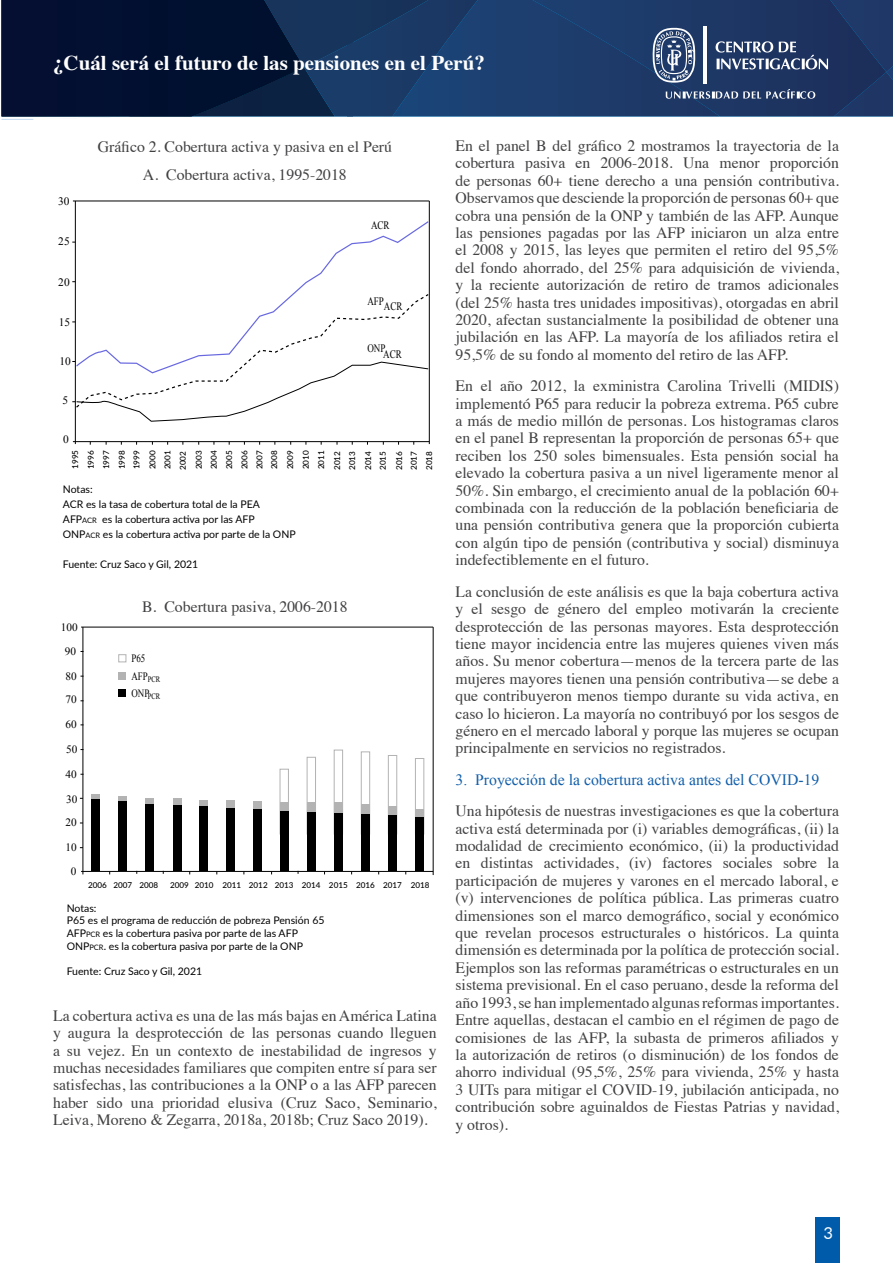
<style>
.page{position:relative;width:893px;height:1263px;background:#fff}
.page>*{position:absolute;margin:0;border:0;box-sizing:border-box;transform-origin:0 0}
.t1{font:700 21px "Times";color:#fff}
.t2{font:16.5px "Lato";color:#fff}
.t3{font:15.75px/17.4px "Times";color:#414042;text-align:justify}
.t4{font:15.75px "Times New Roman";color:#125fab}
.t5{font:11.4px "Times New Roman";color:#000;scale:.8 1}
.t6{font:11.4px "Times New Roman";color:#000}
.t7{font:11.25px/24.6px "Times New Roman";color:#000;text-align:center}
.t8{font:11.25px "Times New Roman";color:#000;scale:.8 1}
.t9{font:10.5px/15px "Lato";color:#000}
.t10{font:500 8.25px/15.3px "Lato";color:#000;text-align:justify}
.t11{font:500 8.1px "Lato";color:#000}
.s1{font-size:7.5px}
</style>
<div class="page">
<svg style="left:1px;top:0;width:892px;height:118px;background:#1a325a"></svg>
<hr style="left:704px;top:27px;width:3px;height:57px;background:#fff">
<div style="left:815px;top:1217px;width:25px;height:46px;background:#005cab"></div>
<hr style="left:73px;top:201px;width:356px;height:1px;background:#000">
<hr style="left:73px;top:441px;width:356px;height:1px;background:#000">
<hr style="left:75px;top:201px;width:1px;height:243px;background:#000">
<hr style="left:429px;top:201px;width:1px;height:243px;background:#000">
<svg style="left:75px;top:220px;width:355px;height:73px"></svg>
<svg style="left:72px;top:293px;width:358px;height:129px"></svg>
<hr style="left:81px;top:627px;width:352px;height:1px;background:#000">
<hr style="left:81px;top:871px;width:352px;height:1px;background:#000">
<hr style="left:83px;top:627px;width:1px;height:247px;background:#000">
<hr style="left:433px;top:627px;width:1px;height:248px;background:#000">
<div style="left:92px;top:798px;width:8px;height:73px;background:#000"></div>
<svg style="left:92px;top:794px;width:8px;height:4px"></svg>
<div style="left:119px;top:800px;width:8px;height:71px;background:#000"></div>
<svg style="left:119px;top:796px;width:8px;height:4px"></svg>
<div style="left:145px;top:802px;width:9px;height:69px;background:#000"></div>
<div style="left:145px;top:798px;width:9px;height:6px;background:#b3b3b3"></div>
<div style="left:173px;top:802px;width:8px;height:69px;background:#000"></div>
<div style="left:173px;top:798px;width:8px;height:7px;background:#b3b3b3"></div>
<div style="left:199px;top:804px;width:9px;height:67px;background:#000"></div>
<div style="left:199px;top:800px;width:9px;height:6px;background:#b3b3b3"></div>
<div style="left:226px;top:805px;width:9px;height:66px;background:#000"></div>
<div style="left:226px;top:801px;width:9px;height:7px;background:#b3b3b3"></div>
<div style="left:253px;top:804px;width:8px;height:67px;background:#000"></div>
<div style="left:253px;top:801px;width:8px;height:7px;background:#b3b3b3"></div>
<div style="left:280px;top:769px;width:9px;height:65px;border:1px solid #b3b3b3"></div>
<div style="left:280px;top:810px;width:8px;height:61px;background:#000"></div>
<div style="left:280px;top:802px;width:8px;height:8px;background:#b3b3b3"></div>
<div style="left:307px;top:757px;width:9px;height:77px;border:1px solid #b3b3b3"></div>
<div style="left:307px;top:811px;width:8px;height:60px;background:#000"></div>
<div style="left:307px;top:802px;width:8px;height:9px;background:#b3b3b3"></div>
<div style="left:334px;top:750px;width:9px;height:84px;border:1px solid #b3b3b3"></div>
<div style="left:334px;top:812px;width:9px;height:59px;background:#000"></div>
<div style="left:334px;top:802px;width:9px;height:10px;background:#b3b3b3"></div>
<div style="left:361px;top:752px;width:9px;height:82px;border:1px solid #b3b3b3"></div>
<div style="left:361px;top:813px;width:9px;height:58px;background:#000"></div>
<div style="left:361px;top:804px;width:9px;height:9px;background:#b3b3b3"></div>
<div style="left:388px;top:755px;width:9px;height:79px;border:1px solid #b3b3b3"></div>
<div style="left:388px;top:815px;width:9px;height:56px;background:#000"></div>
<div style="left:388px;top:806px;width:9px;height:9px;background:#b3b3b3"></div>
<div style="left:415px;top:758px;width:9px;height:76px;border:1px solid #b3b3b3"></div>
<div style="left:415px;top:816px;width:9px;height:55px;background:#000"></div>
<div style="left:415px;top:809px;width:9px;height:7px;background:#b3b3b3"></div>
<div style="left:119px;top:654px;width:7px;height:8px;border:1px solid #b3b3b3"></div>
<div style="left:119px;top:672px;width:7px;height:7px;background:#b3b3b3"></div>
<div style="left:119px;top:689px;width:7px;height:8px;background:#000"></div>
<h1 class="t1" style="left:53px;top:43px;width:433px">¿Cuál será el futuro de las pensiones en el Perú?</h1>
<p class="t6" style="left:58px;top:193px;width:13px">30</p>
<p class="t6" style="left:58px;top:234px;width:13px">25</p>
<p class="t6" style="left:58px;top:274px;width:13px">20</p>
<p class="t6" style="left:59px;top:314px;width:13px">15</p>
<p class="t6" style="left:60px;top:353px;width:13px">10</p>
<p class="t6" style="left:63px;top:393px;width:7px">5</p>
<p class="t6" style="left:63px;top:432px;width:7px">0</p>
<p class="t3" style="left:98px;top:132px;width:296px;line-height:27.6px;text-align:center">Gráfico 2. Cobertura activa y pasiva en el Perú<br>A. Cobertura activa, 1995-2018</p>
<p class="t5" style="left:371px;top:218px;width:25px">ACR</p>
<p class="t5" style="left:367px;top:293px;width:22px">AFP</p>
<p class="t5" style="left:384px;top:298px;width:25px">ACR</p>
<p class="t5" style="left:367px;top:340px;width:24px">ONP</p>
<p class="t5" style="left:383px;top:346px;width:25px">ACR</p>
<p class="t10" style="left:67px;top:469px;width:21px;rotate:-90deg">1995<br>1996<br>1997<br>1998</p>
<p class="t10" style="left:129px;top:470px;width:21px;rotate:-90deg">1999<br>2000<br>2001<br>2002<br>2003<br>2004<br>2005<br>2006<br>2007<br>2008</p>
<p class="t10" style="left:282px;top:470px;width:21px;rotate:-90deg">2009<br>2010<br>2011<br>2012<br>2013<br>2014</p>
<p class="t10" style="left:374px;top:470px;width:20px;line-height:16.5px;rotate:-90deg">2015<br>2016</p>
<p class="t10" style="left:406px;top:470px;width:20px;rotate:-90deg">2017<br>2018</p>
<p class="t9" style="left:63px;top:481px;width:234px">Notas:<br>ACR es la tasa de cobertura total de la PEA AFP<span class="s1">ACR</span> es la cobertura activa por las AFP<br>ONP<span class="s1">ACR</span> es la cobertura activa por parte de la ONP</p>
<p class="t9" style="left:63px;top:556px;width:137px">Fuente: Cruz Saco y Gil, 2021</p>
<p class="t7" style="left:61px;top:615px;width:18px;line-height:23.9px">100<br>90</p>
<p class="t7" style="left:65px;top:664px;width:13px;line-height:23.4px;text-align:left">80<br>70</p>
<p class="t7" style="left:65px;top:712px;width:13px">60</p>
<p class="t7" style="left:65px;top:737px;width:13px;text-align:justify">50<br>40<br>30</p>
<p class="t7" style="left:65px;top:809px;width:13px">20</p>
<p class="t7" style="left:65px;top:835px;width:13px;line-height:24px">10<br>0</p>
<p class="t3" style="left:142px;top:597px;width:207px">B. Cobertura pasiva, 2006-2018</p>
<p class="t8" style="left:131px;top:651px;width:19px">P65</p>
<p class="t8" style="left:131px;top:685px;width:37px">ONP<sub>PCR</sub></p>
<p class="t8" style="left:131px;top:668px;width:37px">AFP<sub>PCR</sub></p>
<p class="t11" style="left:88px;top:879px;width:71px">2006 2007 2008</p>
<p class="t11" style="left:170px;top:879px;width:261px">2009 2010 2011 2012 2013 2014 2015 2016 2017 2018</p>
<p class="t9" style="left:67px;top:901px;width:259px;line-height:12.6px">Notas:<br>P65 es el programa de reducción de pobreza Pensión 65<br>AFP<span class="s1">PCR</span> es la cobertura pasiva por parte de las AFP ONP<span class="s1">PCR</span>. es la cobertura pasiva por parte de la ONP</p>
<p class="t9" style="left:67px;top:963px;width:137px">Fuente: Cruz Saco y Gil, 2021</p>
<p class="t3" style="left:53px;top:1005px;width:385px">La cobertura activa es una de las más bajas en América Latina y augura la desprotección de las personas cuando lleguen a su vejez. En un contexto de inestabilidad de ingresos y muchas necesidades familiares que compiten entre sí para ser satisfechas, las contribuciones a la ONP o a las AFP parecen haber sido una prioridad elusiva (Cruz Saco, Seminario, Leiva, Moreno &amp; Zegarra, 2018a, 2018b; Cruz Saco 2019).</p>
<p class="t3" style="left:455px;top:136px;width:385px">En el panel B del gráfico 2 mostramos la trayectoria de la cobertura pasiva en 2006-2018. Una menor proporción de personas 60+ tiene derecho a una pensión contributiva.<br>Observamos que desciende la proporción de personas 60+ que cobra una pensión de la ONP y también de las AFP. Aunque las pensiones pagadas por las AFP iniciaron un alza entre el 2008 y 2015, las leyes que permiten el retiro del 95,5% del fondo ahorrado, del 25% para adquisición de vivienda, y la reciente autorización de retiro de tramos adicionales (del 25% hasta tres unidades impositivas), otorgadas en abril 2020, afectan sustancialmente la posibilidad de obtener una jubilación en las AFP. La mayoría de los afiliados retira el 95,5% de su fondo al momento del retiro de las AFP.</p>
<p class="t3" style="left:455px;top:376px;width:385px">En el año 2012, la exministra Carolina Trivelli (MIDIS) implementó P65 para reducir la pobreza extrema. P65 cubre a más de medio millón de personas. Los histogramas claros en el panel B representan la proporción de personas 65+ que reciben los 250 soles bimensuales. Esta pensión social ha elevado la cobertura pasiva a un nivel ligeramente menor al 50%. Sin embargo, el crecimiento anual de la población 60+ combinada con la reducción de la población beneficiaria de una pensión contributiva genera que la proporción cubierta con algún tipo de pensión (contributiva y social) disminuya indefectiblemente en el futuro.</p>
<p class="t3" style="left:455px;top:581px;width:385px">La conclusión de este análisis es que la baja cobertura activa y el sesgo de género del empleo motivarán la creciente desprotección de las personas mayores. Esta desprotección tiene mayor incidencia entre las mujeres quienes viven más años. Su menor cobertura—menos de la tercera parte de las mujeres mayores tienen una pensión contributiva—se debe a que contribuyeron menos tiempo durante su vida activa, en caso lo hicieron. La mayoría no contribuyó por los sesgos de género en el mercado laboral y porque las mujeres se ocupan principalmente en servicios no registrados.</p>
<p class="t4" style="left:455px;top:769px;width:365px">3. Proyección de la cobertura activa antes del COVID-19</p>
<p class="t3" style="left:455px;top:801px;width:385px">Una hipótesis de nuestras investigaciones es que la cobertura activa está determinada por (i) variables demográficas, (ii) la modalidad de crecimiento económico, (ii) la productividad en distintas actividades, (iv) factores sociales sobre la participación de mujeres y varones en el mercado laboral, e (v) intervenciones de política pública. Las primeras cuatro dimensiones son el marco demográfico, social y económico que revelan procesos estructurales o históricos. La quinta dimensión es determinada por la política de protección social.<br>Ejemplos son las reformas paramétricas o estructurales en un sistema previsional. En el caso peruano, desde la reforma del año 1993, se han implementado algunas reformas importantes.<br>Entre aquellas, destacan el cambio en el régimen de pago de comisiones de las AFP, la subasta de primeros afiliados y la autorización de retiros (o disminución) de los fondos de ahorro individual (95,5%, 25% para vivienda, 25% y hasta 3 UITs para mitigar el COVID-19, jubilación anticipada, no contribución sobre aguinaldos de Fiestas Patrias y navidad, y otros).</p>
<p class="t2" style="left:823px;top:1221px;width:11px">3</p>
</div>
